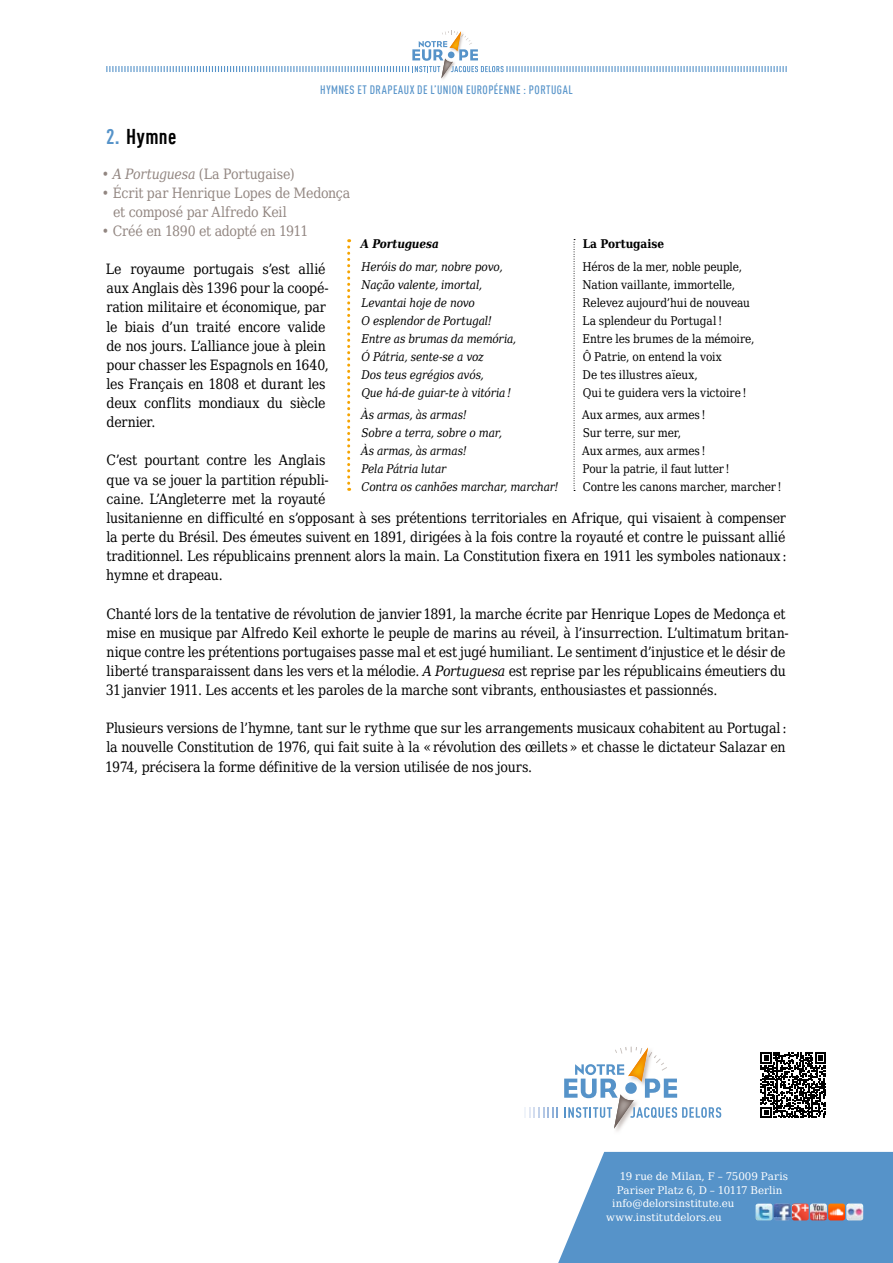
<style>
.page{position:relative;width:893px;height:1263px;background:#fff}
.page>*{position:absolute;margin:0;border:0;box-sizing:border-box;transform-origin:0 0}
.t1{font:700 condensed 21px "DIN Offc Pro";letter-spacing:.02em;color:#000}
.FR_ETUD_Texte_couran{font:14.25px/19.2px "DejaVu Serif Condensed";letter-spacing:-.01em;color:#000}
.FR_Descriptif_Hymne{font:14.25px/19.2px "DejaVu Serif Condensed";letter-spacing:-.015em;color:#928681}
.FR_Hymne_traduction{font:12px "DejaVu Serif Condensed";letter-spacing:-.005em;color:#000}
.FR_Hymne_original_te{font:italic 12px "DejaVu Serif Condensed";letter-spacing:-.015em;color:#000}
.t2{font:500 condensed 12px "DIN Offc Pro";letter-spacing:.035em;color:#5693c9}
.FR_Hymne_traduction-2{font:700 12px "DejaVu Serif Condensed";color:#000}
.FR_Hymne_original_te-2{font:italic 700 12px "DejaVu Serif Condensed";letter-spacing:-.015em;color:#000}
.t3{font:10.5px "DejaVu Serif";color:#fff}
.s1{color:#5693c9}
.s2{font-style:italic}
</style>
<div class="page">
<svg style="left:760px;top:1052px;width:66px;height:66px"></svg>
<svg style="left:558px;top:1152px;width:335px;height:111px;background:#629acc"></svg>
<svg style="left:106px;top:31px;width:681px;height:47px"></svg>
<img style="left:774px;top:1203px;width:89px;height:17px">
<img style="left:756px;top:1203px;width:16px;height:17px">
<img style="left:614px;top:1128px;width:7px;height:3px">
<svg style="left:524px;top:1107px;width:34px;height:11px"></svg>
<svg style="left:564px;top:1047px;width:157px;height:81px"></svg>
<svg style="left:347px;top:239px;width:3px;height:252px"></svg>
<svg style="left:574px;top:239px;width:1px;height:252px"></svg>
<p class="t2" style="left:320px;top:81px;width:221px">HYMNES ET DRAPEAUX DE L’UNION EUROPÉENNE : PORTU</p>
<p class="t2" style="left:557px;top:81px;width:12px">GAL</p>
<p class="t1" style="left:106px;top:120px;width:72px"><span class="s1">2.</span> Hymne</p>
<p class="FR_Descriptif_Hymne" style="left:102px;top:163px;width:194px">• <span class="s2">A Portuguesa</span> (La Portugaise)</p>
<p class="FR_Descriptif_Hymne" style="left:113px;top:182px;width:239px;text-indent:-11px">• Écrit par Henrique Lopes de Medonça et composé par Alfredo Keil</p>
<p class="FR_Descriptif_Hymne" style="left:102px;top:220px;width:208px">• Créé en 1890 et adopté en 1911</p>
<p class="FR_ETUD_Texte_couran" style="left:106px;top:258px;width:224px">Le royaume portugais s’est allié aux Anglais dès 1396 pour la coopé&shy;ration militaire et économique, par le biais d’un traité encore valide de nos jours. L’alliance joue à plein pour chasser les Espagnols en 1640, les Français en 1808 et durant les deux conflits mondiaux du siècle dernier.</p>
<p class="FR_ETUD_Texte_couran" style="left:106px;top:450px;width:682px">C’est pourtant contre les Anglais<br>que va se jouer la partition républi-<br>caine. L’Angleterre met la royauté<br>lusitanienne en difficulté en s’opposant à ses prétentions territoriales en Afrique, qui visaient à compenser la perte du Brésil. Des émeutes suivent en 1891, dirigées à la fois contre la royauté et contre le puissant allié traditionnel. Les républicains prennent alors la main. La Constitution fixera en 1911 les symboles nationaux : hymne et drapeau.</p>
<p class="FR_ETUD_Texte_couran" style="left:106px;top:602px;width:684px">Chanté lors de la tentative de révolution de janvier 1891, la marche écrite par Henrique Lopes de Medonça et mise en musique par Alfredo Keil exhorte le peuple de marins au réveil, à l’insurrection. L’ultimatum britan&shy;nique contre les prétentions portugaises passe mal et est jugé humiliant. Le sentiment d’injustice et le désir de liberté transparaissent dans les vers et la mélodie. <span class="s2">A Portuguesa</span> est reprise par les républicains émeutiers du 31 janvier 1911. Les accents et les paroles de la marche sont vibrants, enthousiastes et passionnés.</p>
<p class="FR_ETUD_Texte_couran" style="left:105px;top:717px;width:683px;text-align:justify">Plusieurs versions de l’hymne, tant sur le rythme que sur les arrangements musicaux cohabitent au Portugal : la nouvelle Constitution de 1976, qui fait suite à la « révolution des œillets » et chasse le dictateur Salazar en 1974, précisera la forme définitive de la version utilisée de nos jours.</p>
<p class="FR_Hymne_traduction-2" style="left:583px;top:233px;width:83px">La Portugaise</p>
<p class="FR_Hymne_traduction" style="left:583px;top:256px;width:161px">Héros de la mer, noble peuple,</p>
<p class="FR_Hymne_traduction" style="left:583px;top:274px;width:154px">Nation vaillante, immortelle,</p>
<p class="FR_Hymne_traduction" style="left:583px;top:292px;width:169px">Relevez aujourd’hui de nouveau</p>
<p class="FR_Hymne_traduction" style="left:583px;top:310px;width:141px">La splendeur du Portugal !</p>
<p class="FR_Hymne_traduction" style="left:583px;top:328px;width:174px">Entre les brumes de la mémoire,</p>
<p class="FR_Hymne_traduction" style="left:583px;top:346px;width:141px">Ô Patrie, on entend la voix</p>
<p class="FR_Hymne_traduction" style="left:583px;top:364px;width:117px">De tes illustres aïeux,</p>
<p class="FR_Hymne_traduction" style="left:583px;top:382px;width:166px">Qui te guidera vers la victoire !</p>
<p class="FR_Hymne_traduction" style="left:582px;top:404px;width:125px">Aux armes, aux armes !</p>
<p class="FR_Hymne_traduction" style="left:583px;top:422px;width:100px">Sur terre, sur mer,</p>
<p class="FR_Hymne_traduction" style="left:582px;top:440px;width:125px">Aux armes, aux armes !</p>
<p class="FR_Hymne_traduction" style="left:583px;top:458px;width:149px">Pour la patrie, il faut lutter !</p>
<p class="FR_Hymne_traduction" style="left:583px;top:476px;width:201px">Contre les canons marcher, marcher !</p>
<p class="FR_Hymne_original_te-2" style="left:361px;top:233px;width:79px">A Portuguesa</p>
<p class="FR_Hymne_original_te" style="left:361px;top:257px;width:143px">Heróis do mar, nobre povo,</p>
<p class="FR_Hymne_original_te" style="left:362px;top:275px;width:122px">Nação valente, imortal,</p>
<p class="FR_Hymne_original_te" style="left:361px;top:293px;width:115px">Levantai hoje de novo</p>
<p class="FR_Hymne_original_te" style="left:362px;top:311px;width:132px">O esplendor de Portugal!</p>
<p class="FR_Hymne_original_te" style="left:361px;top:329px;width:156px">Entre as brumas da memória,</p>
<p class="FR_Hymne_original_te" style="left:362px;top:347px;width:124px">Ó Pátria, sente-se a voz</p>
<p class="FR_Hymne_original_te" style="left:361px;top:365px;width:124px">Dos teus egrégios avós,</p>
<p class="FR_Hymne_original_te" style="left:361px;top:383px;width:152px">Que há-de guiar-te à vitória !</p>
<p class="FR_Hymne_original_te" style="left:361px;top:405px;width:107px">Às armas, às armas!</p>
<p class="FR_Hymne_original_te" style="left:362px;top:423px;width:142px">Sobre a terra, sobre o mar,</p>
<p class="FR_Hymne_original_te" style="left:361px;top:441px;width:107px">Às armas, às armas!</p>
<p class="FR_Hymne_original_te" style="left:361px;top:459px;width:86px">Pela Pátria lutar</p>
<p class="FR_Hymne_original_te" style="left:362px;top:477px;width:199px">Contra os canhões marchar, marchar!</p>
<p class="t3" style="left:620px;top:1167px;width:170px">19 rue de Milan, F – 75009 Paris</p>
<p class="t3" style="left:617px;top:1180px;width:167px">Pariser Platz 6, D – 10117 Berlin</p>
<p class="t3" style="left:612px;top:1194px;width:124px">info@delorsinstitute.eu</p>
<p class="t3" style="left:606px;top:1207px;width:117px">www.institutdelors.eu</p>
</div>
